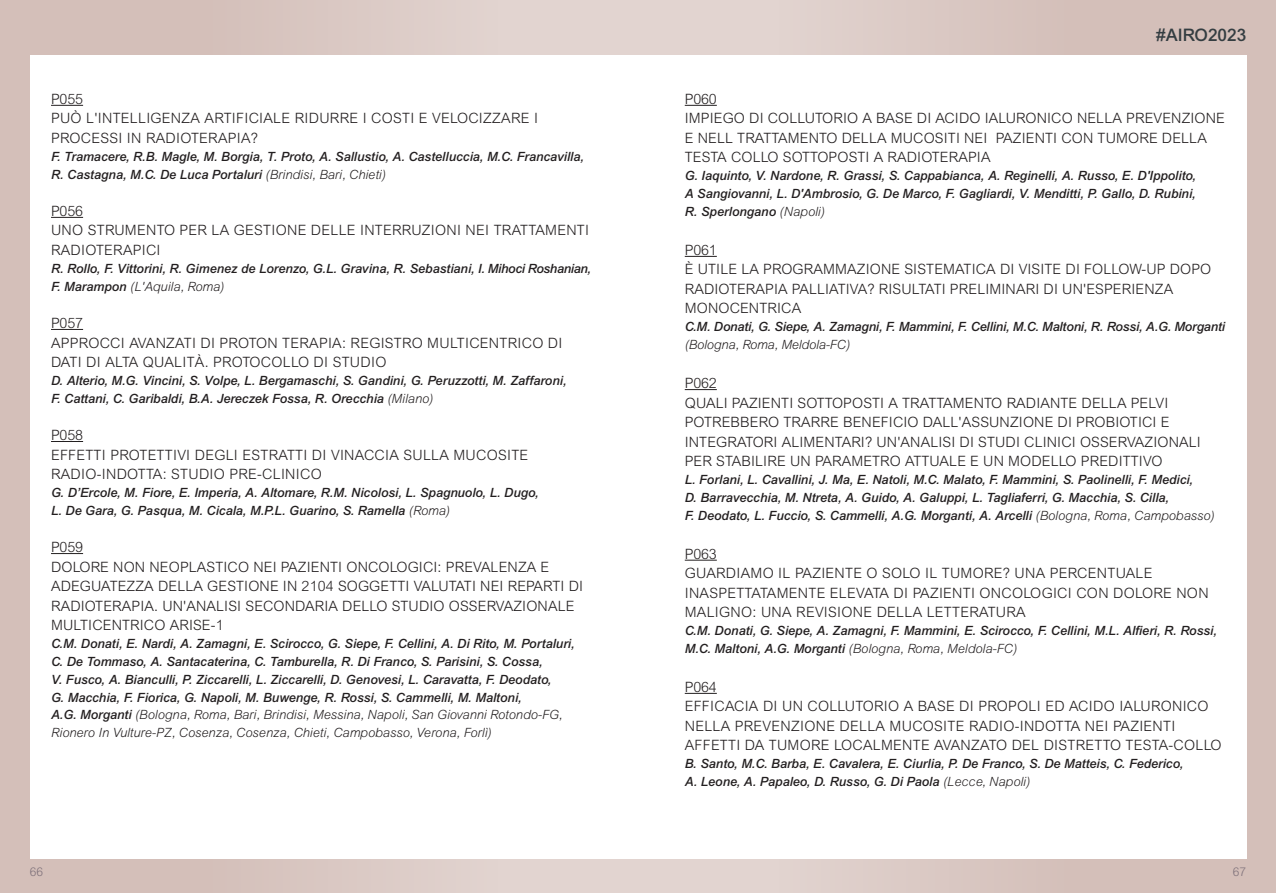
<style>
.page{position:relative;width:1276px;height:893px;background:#fff}
.page>*{position:absolute;margin:0;border:0;box-sizing:border-box;transform-origin:0 0}
.t1{font:500 17.25px "Arial MT Std";color:#343d41}
.t2{font:300 14.25px/19.5px "Arial MT Std";letter-spacing:.01em;color:#231f20}
.t3{font:300 14.25px "Arial MT Std";letter-spacing:-.01em;color:#231f20}
.t4{font:italic 500 12.75px/17.9px "Arial MT Std";color:#231f20}
.t5{font:italic 300 12.75px "Arial MT Std";letter-spacing:-.01em;color:#231f20}
.t6{font:300 12px "Arial MT Std";color:#7e717a}
.s1{font-weight:300}
</style>
<div class="page">
<div style="left:0;top:0;width:638px;height:893px;background:linear-gradient(to right,#d1bab3,#e4d7d3)"></div>
<div style="left:638px;top:0;width:638px;height:893px;background:linear-gradient(to right,#e3d6d3,#d1bbb4)"></div>
<div style="left:30px;top:55px;width:1216px;height:804px;background:#fff"></div>
<hr style="left:51px;top:105px;width:32px;height:1px;background:#231f20">
<hr style="left:51px;top:217px;width:32px;height:1px;background:#231f20">
<hr style="left:51px;top:329px;width:32px;height:1px;background:#231f20">
<hr style="left:51px;top:441px;width:32px;height:1px;background:#231f20">
<hr style="left:51px;top:553px;width:32px;height:1px;background:#231f20">
<hr style="left:685px;top:105px;width:32px;height:1px;background:#231f20">
<hr style="left:685px;top:256px;width:32px;height:1px;background:#231f20">
<hr style="left:685px;top:389px;width:32px;height:1px;background:#231f20">
<hr style="left:685px;top:560px;width:32px;height:1px;background:#231f20">
<hr style="left:685px;top:693px;width:32px;height:1px;background:#231f20">
<p class="t3" style="left:51px;top:91px;width:34px">P055</p>
<p class="t2" style="left:51px;top:109px;width:488px">PUÒ L'INTELLIGENZA ARTIFICIALE RIDURRE I COSTI E VELOCIZZARE I<br>PROCESSI IN RADIOTERAPIA?</p>
<p class="t4" style="left:51px;top:147px;width:534px">F. Tramacere, R.B. Magle, M. Borgia, T. Proto, A. Sallustio, A. Castelluccia, M.C. Francavilla,<br>R. Castagna, M.C. De Luca Portaluri <span class="s1">(Brindisi, Bari, Chieti)</span></p>
<p class="t3" style="left:51px;top:203px;width:34px">P056</p>
<p class="t2" style="left:51px;top:221px;width:539px">UNO STRUMENTO PER LA GESTIONE DELLE INTERRUZIONI NEI TRATTAMENTI<br>RADIOTERAPICI</p>
<p class="t4" style="left:51px;top:259px;width:542px">R. Rollo, F. Vittorini, R. Gimenez de Lorenzo, G.L. Gravina, R. Sebastiani, I. Mihoci Roshanian,<br>F. Marampon <span class="s1">(L'Aquila, Roma)</span></p>
<p class="t3" style="left:51px;top:315px;width:34px">P057</p>
<p class="t2" style="left:51px;top:333px;width:513px">APPROCCI AVANZATI DI PROTON TERAPIA: REGISTRO MULTICENTRICO DI<br>DATI DI ALTA QUALITÀ. PROTOCOLLO DI STUDIO</p>
<p class="t4" style="left:51px;top:371px;width:517px">D. Alterio, M.G. Vincini, S. Volpe, L. Bergamaschi, S. Gandini, G. Peruzzotti, M. Zaffaroni,<br>F. Cattani, C. Garibaldi, B.A. Jereczek Fossa, R. Orecchia <span class="s1">(Milano)</span></p>
<p class="t3" style="left:51px;top:427px;width:34px">P058</p>
<p class="t2" style="left:51px;top:445px;width:479px">EFFETTI PROTETTIVI DEGLI ESTRATTI DI VINACCIA SULLA MUCOSITE<br>RADIO-INDOTTA: STUDIO PRE-CLINICO</p>
<p class="t4" style="left:51px;top:483px;width:489px">G. D’Ercole, M. Fiore, E. Imperia, A. Altomare, R.M. Nicolosi, L. Spagnuolo, L. Dugo,<br>L. De Gara, G. Pasqua, M. Cicala, M.P.L. Guarino, S. Ramella <span class="s1">(Roma)</span></p>
<p class="t3" style="left:51px;top:539px;width:34px">P059</p>
<p class="t2" style="left:51px;top:557px;width:534px">DOLORE NON NEOPLASTICO NEI PAZIENTI ONCOLOGICI: PREVALENZA E ADEGUATEZZA DELLA GESTIONE IN 2104 SOGGETTI VALUTATI NEI REPARTI DI RADIOTERAPIA. UN'ANALISI SECONDARIA DELLO STUDIO OSSERVAZIONALE MULTICENTRICO ARISE-1</p>
<p class="t4" style="left:51px;top:634px;width:525px">C.M. Donati, E. Nardi, A. Zamagni, E. Scirocco, G. Siepe, F. Cellini, A. Di Rito, M. Portaluri, C. De Tommaso, A. Santacaterina, C. Tamburella, R. Di Franco, S. Parisini, S. Cossa,<br>V. Fusco, A. Bianculli, P. Ziccarelli, L. Ziccarelli, D. Genovesi, L. Caravatta, F. Deodato,<br>G. Macchia, F. Fiorica, G. Napoli, M. Buwenge, R. Rossi, S. Cammelli, M. Maltoni,<br>A.G. Morganti <span class="s1">(Bologna, Roma, Bari, Brindisi, Messina, Napoli, San Giovanni Rotondo-FG, Rionero In Vulture-PZ, Cosenza, Cosenza, Chieti, Campobasso, Verona, Forlì)</span></p>
<h1 class="t1" style="left:1156px;top:25px;width:91px">#AIRO2023</h1>
<p class="t3" style="left:685px;top:91px;width:34px">P060</p>
<p class="t2" style="left:685px;top:109px;width:542px">IMPIEGO DI COLLUTORIO A BASE DI ACIDO IALURONICO NELLA PREVENZIONE<br>E NELL TRATTAMENTO DELLA MUCOSITI NEI PAZIENTI CON TUMORE DELLA<br>TESTA COLLO SOTTOPOSTI A RADIOTERAPIA</p>
<p class="t4" style="left:685px;top:167px;width:513px;text-align:justify">G. Iaquinto, V. Nardone, R. Grassi, S. Cappabianca, A. Reginelli, A. Russo, E. D'Ippolito, A Sangiovanni, L. D'Ambrosio, G. De Marco, F. Gagliardi, V. Menditti, P. Gallo, D. Rubini, R. Sperlongano <span class="s1">(Napoli)</span></p>
<p class="t3" style="left:685px;top:242px;width:34px">P061</p>
<p class="t2" style="left:685px;top:260px;width:528px">È UTILE LA PROGRAMMAZIONE SISTEMATICA DI VISITE DI FOLLOW-UP DOPO<br>RADIOTERAPIA PALLIATIVA? RISULTATI PRELIMINARI DI UN'ESPERIENZA<br>MONOCENTRICA</p>
<p class="t4" style="left:685px;top:318px;width:541px">C.M. Donati, G. Siepe, A. Zamagni, F. Mammini, F. Cellini, M.C. Maltoni, R. Rossi, A.G. Morganti</p>
<p class="t5" style="left:685px;top:337px;width:167px">(Bologna, Roma, Meldola-FC)</p>
<p class="t3" style="left:685px;top:375px;width:34px">P062</p>
<p class="t2" style="left:685px;top:393px;width:517px">QUALI PAZIENTI SOTTOPOSTI A TRATTAMENTO RADIANTE DELLA PELVI POTREBBERO TRARRE BENEFICIO DALL'ASSUNZIONE DI PROBIOTICI E INTEGRATORI ALIMENTARI? UN'ANALISI DI STUDI CLINICI OSSERVAZIONALI PER STABILIRE UN PARAMETRO ATTUALE E UN MODELLO PREDITTIVO</p>
<p class="t4" style="left:685px;top:470px;width:531px">L. Forlani, L. Cavallini, J. Ma, E. Natoli, M.C. Malato, F. Mammini, S. Paolinelli, F. Medici,<br>D. Barravecchia, M. Ntreta, A. Guido, A. Galuppi, L. Tagliaferri, G. Macchia, S. Cilla,<br>F. Deodato, L. Fuccio, S. Cammelli, A.G. Morganti, A. Arcelli <span class="s1">(Bologna, Roma, Campobasso)</span></p>
<p class="t3" style="left:685px;top:546px;width:34px">P063</p>
<p class="t2" style="left:685px;top:563px;width:525px">GUARDIAMO IL PAZIENTE O SOLO IL TUMORE? UNA PERCENTUALE<br>INASPETTATAMENTE ELEVATA DI PAZIENTI ONCOLOGICI CON DOLORE NON<br>MALIGNO: UNA REVISIONE DELLA LETTERATURA</p>
<p class="t4" style="left:685px;top:622px;width:534px">C.M. Donati, G. Siepe, A. Zamagni, F. Mammini, E. Scirocco, F. Cellini, M.L. Alfieri, R. Rossi,<br>M.C. Maltoni, A.G. Morganti <span class="s1">(Bologna, Roma, Meldola-FC)</span></p>
<p class="t3" style="left:685px;top:679px;width:34px">P064</p>
<p class="t2" style="left:685px;top:697px;width:538px">EFFICACIA DI UN COLLUTORIO A BASE DI PROPOLI ED ACIDO IALURONICO<br>NELLA PREVENZIONE DELLA MUCOSITE RADIO-INDOTTA NEI PAZIENTI<br>AFFETTI DA TUMORE LOCALMENTE AVANZATO DEL DISTRETTO TESTA-COLLO</p>
<p class="t4" style="left:685px;top:755px;width:500px">B. Santo, M.C. Barba, E. Cavalera, E. Ciurlia, P. De Franco, S. De Matteis, C. Federico,<br>A. Leone, A. Papaleo, D. Russo, G. Di Paola <span class="s1">(Lecce, Napoli)</span></p>
<p class="t6" style="left:30px;top:865px;width:15px">66</p>
<p class="t6" style="left:1232px;top:865px;width:15px">67</p>
</div>
